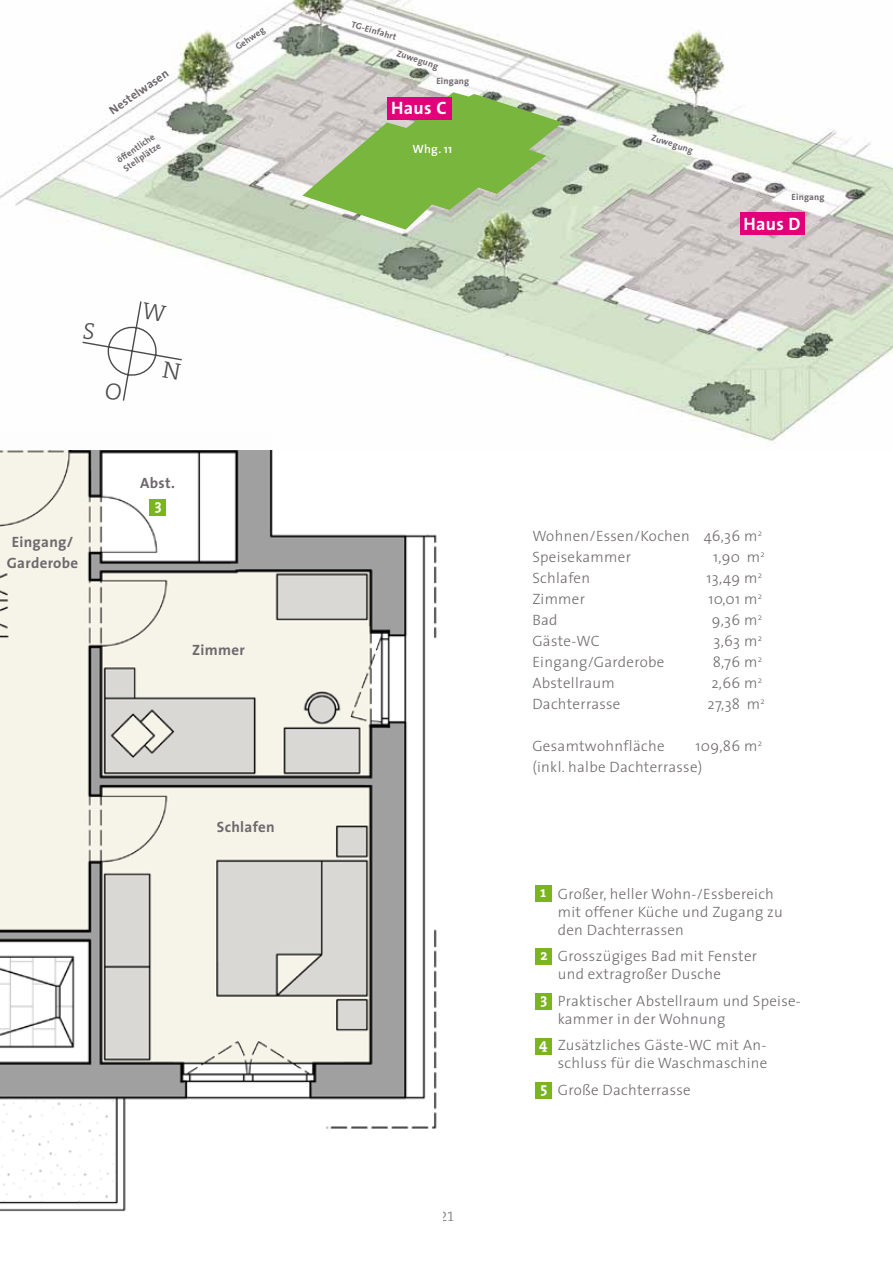
<style>
.page{position:relative;width:893px;height:1263px;background:#fff}
.page>*{position:absolute;margin:0;border:0;box-sizing:border-box;transform-origin:0 0}
.t1{font:700 18px "The Sans";letter-spacing:.02em;color:#fff}
.t2{font:300 18px "The Serif";color:#87888a}
.t3{font:300 15px/18px "The Sans";letter-spacing:.02em;color:#6f696e}
.t4{font:700 15px/21px "The Sans";letter-spacing:.02em;color:#6f696e;text-align:center}
.t5{font:700 15px "The Serif";color:#fff}
.t6{font:700 12px "The Sans";color:#6f696e}
.t7{font:600 12px "The Sans";color:#fff}
.t8{font:700 9px/10.8px "The Sans";letter-spacing:.02em;color:#6f696e}
.s1{font-family:"The Serif";font-weight:700;color:#fff}
</style>
<div class="page">
<img style="left:0;top:450px;width:437px;height:762px">
<div style="left:535px;top:885px;width:17px;height:16px;background:#7ab51d"></div>
<div style="left:535px;top:948px;width:17px;height:17px;background:#7ab51d"></div>
<div style="left:535px;top:993px;width:17px;height:16px;background:#7ab51d"></div>
<div style="left:535px;top:1038px;width:17px;height:16px;background:#7ab51d"></div>
<div style="left:535px;top:1082px;width:17px;height:16px;background:#7ab51d"></div>
<img style="left:0;top:0;width:893px;height:442px">
<div style="left:740px;top:213px;width:65px;height:22px;background:#e2007a"></div>
<div style="left:150px;top:499px;width:16px;height:16px;background:#7ab51d"></div>
<svg style="left:302px;top:92px;width:261px;height:138px;background:#9fc17d"></svg>
<div style="left:387px;top:97px;width:64px;height:23px;background:#e2007a"></div>
<svg style="left:81px;top:300px;width:102px;height:102px"></svg>
<p class="t8" style="left:353px;top:18px;width:48px;rotate:17deg">TG-Einfahrt</p>
<p class="t8" style="left:233px;top:43px;width:35px;rotate:-35deg">Gehweg</p>
<p class="t8" style="left:399px;top:48px;width:45px;rotate:18deg">Zuwegung</p>
<p class="t6" style="left:105px;top:103px;width:71px;rotate:-35deg">Nestelwasen</p>
<p class="t8" style="left:436px;top:75px;width:34px">Eingang</p>
<p class="t1" style="left:391px;top:93px;width:57px">Haus C</p>
<p class="t8" style="left:114px;top:156px;width:46px;rotate:-35deg">öffentliche<br>Stellplätze</p>
<p class="t7" style="left:412px;top:139px;width:41px">Whg. 11</p>
<p class="t8" style="left:654px;top:132px;width:45px;rotate:18deg">Zuwegung</p>
<p class="t8" style="left:791px;top:191px;width:34px">Eingang</p>
<p class="t1" style="left:743px;top:208px;width:59px">Haus D</p>
<p class="t4" style="left:7px;top:531px;width:73px">Eingang/<br>Garderobe</p>
<p class="t4" style="left:140px;top:472px;width:36px">Abst.</p>
<p class="t5" style="left:155px;top:492px;width:8px">3</p>
<p class="t4" style="left:192px;top:639px;width:54px">Zimmer</p>
<p class="t4" style="left:217px;top:816px;width:59px">Schlafen</p>
<p class="t2" style="left:439px;top:1200px;width:17px">21</p>
<p class="t3" style="left:532px;top:525px;width:231px;line-height:21px">Wohnen/Essen/Kochen 46,36 m<sup>2<br></sup>Speisekammer</p>
<p class="t3" style="left:713px;top:548px;width:53px">1,90 m<sup>2</sup></p>
<p class="t3" style="left:532px;top:569px;width:59px">Schlafen</p>
<p class="t3" style="left:706px;top:569px;width:57px">13,49 m<sup>2</sup></p>
<p class="t3" style="left:532px;top:590px;width:54px">Zimmer</p>
<p class="t3" style="left:708px;top:590px;width:55px">10,01 m<sup>2</sup></p>
<p class="t3" style="left:532px;top:611px;width:27px">Bad</p>
<p class="t3" style="left:712px;top:611px;width:52px">9,36 m<sup>2</sup></p>
<p class="t3" style="left:532px;top:632px;width:69px">Gäste-WC</p>
<p class="t3" style="left:713px;top:632px;width:50px">3,63 m<sup>2</sup></p>
<p class="t3" style="left:532px;top:653px;width:134px">Eingang/Garderobe</p>
<p class="t3" style="left:713px;top:653px;width:51px">8,76 m<sup>2</sup></p>
<p class="t3" style="left:532px;top:674px;width:84px">Abstellraum</p>
<p class="t3" style="left:711px;top:674px;width:52px">2,66 m<sup>2</sup></p>
<p class="t3" style="left:532px;top:695px;width:90px">Dachterrasse</p>
<p class="t3" style="left:708px;top:695px;width:59px">27,38 m<sup>2</sup></p>
<p class="t3" style="left:532px;top:737px;width:134px">Gesamtwohnfläche</p>
<p class="t3" style="left:532px;top:735px;width:231px;line-height:21px;text-indent:163px">109,86 m<sup>2 </sup>(inkl. halbe Dachterrasse)</p>
<p class="t3" style="left:558px;top:884px;width:227px;text-indent:-17px"><span class="s1">1</span> Großer, heller Wohn-/Essbereich mit offener Küche und Zugang zu den Dachterrassen</p>
<p class="t3" style="left:558px;top:946px;width:201px">Grosszügiges Bad mit Fenster und extragroßer Dusche</p>
<p class="t3" style="left:558px;top:991px;width:245px">Praktischer Abstellraum und Speise&shy;kammer in der Wohnung</p>
<p class="t3" style="left:558px;top:1035px;width:211px">Zusätzliches Gäste-WC mit An&shy;schluss für die Waschmaschine</p>
<p class="t3" style="left:558px;top:1080px;width:135px">Große Dachterrasse</p>
<p class="t5" style="left:540px;top:943px;width:9px">2</p>
<p class="t5" style="left:540px;top:986px;width:8px">3</p>
<p class="t5" style="left:539px;top:1031px;width:10px">4</p>
<p class="t5" style="left:540px;top:1075px;width:8px">5</p>
</div>
